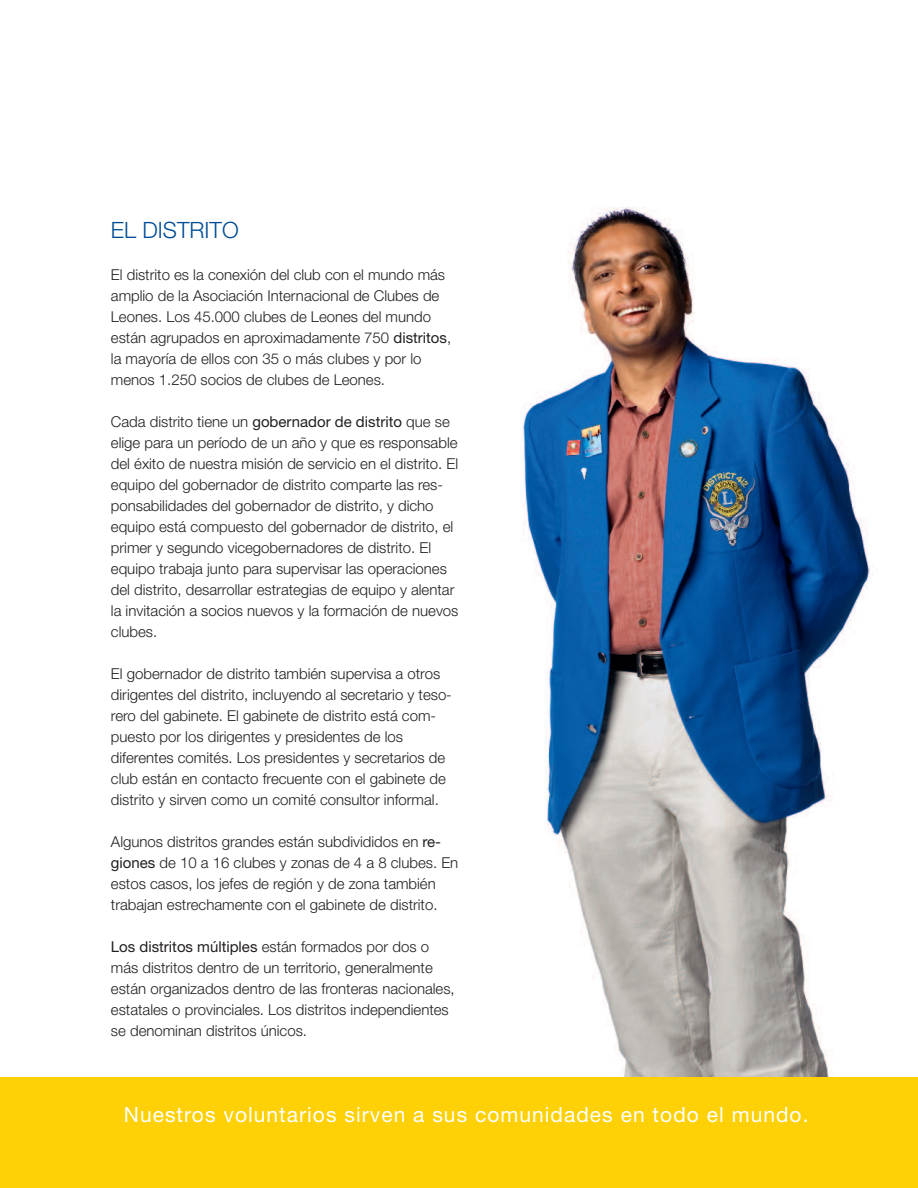
<style>
.page{position:relative;width:918px;height:1188px;background:#fff}
.page>*{position:absolute;margin:0;border:0;box-sizing:border-box;transform-origin:0 0}
.t1{font:300 22.5px "Helvetica Neue";color:#014d95}
.t2{font:21px "Helvetica Neue";letter-spacing:.05em;color:#fff}
.t3{font:300 15px/21px "Helvetica Neue";color:#231f20}
.s1{font-weight:400}
</style>
<div class="page">
<img style="left:523px;top:207px;width:350px;height:870px">
<div style="left:0;top:1077px;width:918px;height:111px;background:#fed006"></div>
<h1 class="t1" style="left:111px;top:222px;width:129px">EL DISTRITO</h1>
<p class="t3" style="left:111px;top:266px;width:342px">El distrito es la conexión del club con el mundo más amplio de la Asociación Internacional de Clubes de Leones. Los 45.000 clubes de Leones del mundo están agrupados en aproximadamente 750 <span class="s1">distritos</span>, la mayoría de ellos con 35 o más clubes y por lo menos 1.250 socios de clubes de Leones.</p>
<p class="t3" style="left:111px;top:413px;width:349px">Cada distrito tiene un <span class="s1">gobernador de distrito</span> que se elige para un período de un año y que es responsable del éxito de nuestra misión de servicio en el distrito. El equipo del gobernador de distrito comparte las res&shy;ponsabilidades del gobernador de distrito, y dicho equipo está compuesto del gobernador de distrito, el primer y segundo vicegobernadores de distrito. El equipo trabaja junto para supervisar las operaciones del distrito, desarrollar estrategias de equipo y alentar la invitación a socios nuevos y la formación de nuevos clubes.</p>
<p class="t3" style="left:111px;top:665px;width:342px">El gobernador de distrito también supervisa a otros dirigentes del distrito, incluyendo al secretario y teso&shy;rero del gabinete. El gabinete de distrito está com&shy;puesto por los dirigentes y presidentes de los diferentes comités. Los presidentes y secretarios de club están en contacto frecuente con el gabinete de distrito y sirven como un comité consultor informal.</p>
<p class="t3" style="left:111px;top:833px;width:349px">Algunos distritos grandes están subdivididos en <span class="s1">re&shy;giones</span> de 10 a 16 clubes y zonas de 4 a 8 clubes. En estos casos, los jefes de región y de zona también trabajan estrechamente con el gabinete de distrito.</p>
<p class="t3" style="left:111px;top:938px;width:345px"><span class="s1">Los distritos múltiples</span> están formados por dos o más distritos dentro de un territorio, generalmente están organizados dentro de las fronteras nacionales, estatales o provinciales. Los distritos independientes se denominan distritos únicos.</p>
<h2 class="t2" style="left:124px;top:1107px;width:686px">Nuestros voluntarios sirven a sus comunidades en todo el mundo.</h2>
</div>
